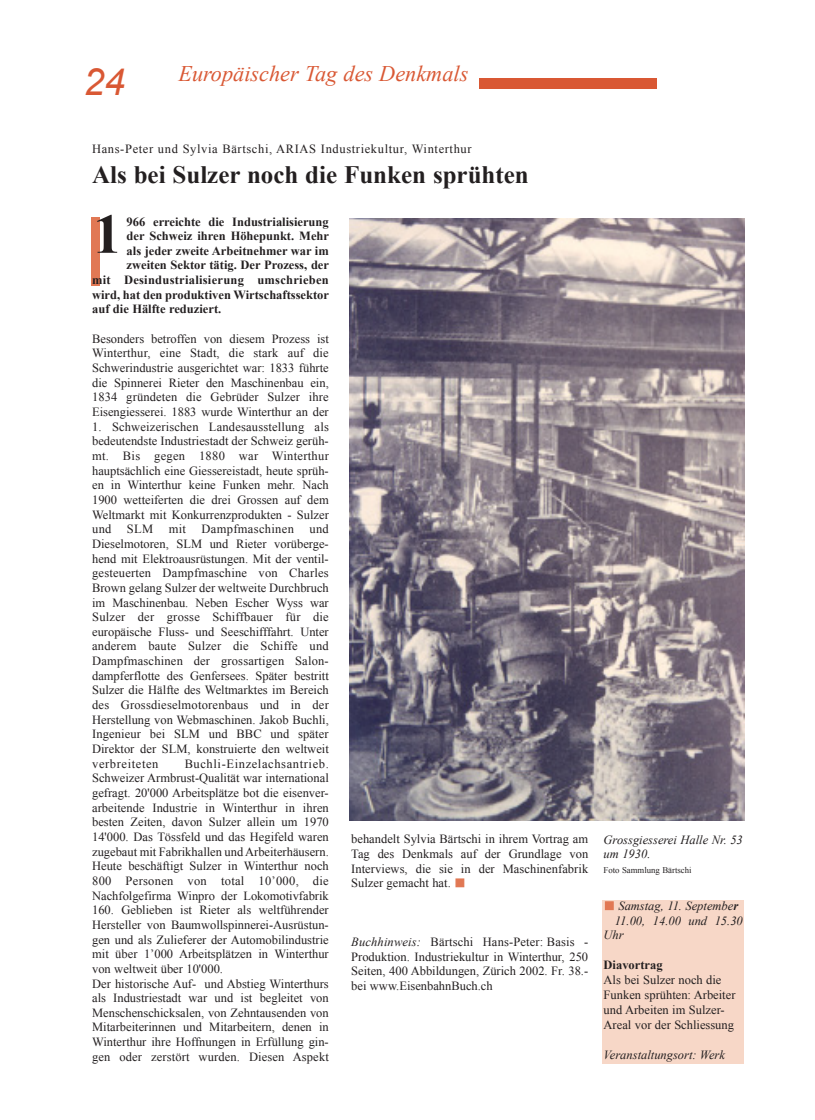
<style>
.page{position:relative;width:815px;height:1120px;background:#fff}
.page>*{position:absolute;margin:0;border:0;box-sizing:border-box;transform-origin:0 0}
.t1{font:700 56.25px "Times New Roman";color:#231f20}
.t2{font:italic 37.5px "Arial";color:#d95834}
.t3{font:700 25px "Times New Roman";color:#231f20}
.t4{font:italic 22.25px "Times New Roman";color:#d95834}
.t5{font:12.5px/14.6px "Times New Roman";color:#231f20;text-align:justify}
.t6{font:700 12.5px "Times New Roman";color:#231f20}
.t7{font:italic 12.5px/14.6px "Times New Roman";color:#231f20}
.t8{font:12.5px "Times New Roman";letter-spacing:.05em;color:#231f20}
.t9{font:700 12.5px "Times New Roman";letter-spacing:.02em;color:#231f20}
.t10{font:8.75px "Times New Roman";color:#231f20}
.s1{font-size:22.38px}
.s2{font-style:italic}
.s3{font-weight:700}
</style>
<div class="page">
<div style="left:91px;top:217px;width:9px;height:69px;background:#e17854"></div>
<div style="left:455px;top:878px;width:9px;height:9px;background:#e17854;border:1px solid #e17854"></div>
<div style="left:479px;top:78px;width:177px;height:11px;background:#d95834"></div>
<div style="left:602px;top:900px;width:142px;height:163px;background:#f7d7c7"></div>
<div style="left:605px;top:901px;width:9px;height:9px;background:#e17854;border:1px solid #e17854"></div>
<img style="left:350px;top:218px;width:394px;height:603px">
<p class="t2" style="left:83px;top:58px;width:43px">24</p>
<p class="t4" style="left:178px;top:59px;width:291px">Europäischer Tag des Denkma<span class="s1">ls</span></p>
<p class="t8" style="left:92px;top:140px;width:381px">Hans-Peter und Sylvia Bärtschi, ARIAS Industriekultur, Winterthur</p>
<p class="t3" style="left:92px;top:157px;width:438px">Als bei Sulzer noch die Funken sprühten</p>
<p class="t1" style="left:93px;top:195px;width:30px">1</p>
<p class="t6" style="left:127px;top:213px;width:204px">966 erreichte die Industrialisierung</p>
<p class="t6" style="left:127px;top:227px;width:204px">der Schweiz ihren Höhepunkt. Mehr</p>
<p class="t6" style="left:127px;top:242px;width:204px">als jeder zweite Arbeitnehmer war im</p>
<p class="t6" style="left:127px;top:257px;width:204px">zweiten Sektor tätig. Der Prozess, der</p>
<p class="t9" style="left:92px;top:271px;width:238px">mit Desindustrialisierung umschrieben</p>
<p class="t6" style="left:92px;top:286px;width:238px">wird, hat den produktiven Wirtschaftssektor</p>
<p class="t6" style="left:92px;top:301px;width:131px">auf die Hälfte reduziert.</p>
<p class="t5" style="left:92px;top:331px;width:238px">Besonders betroffen von diesem Prozess ist Winterthur, eine Stadt, die stark auf die Schwerindustrie ausgerichtet war: 1833 führte die Spinnerei Rieter den Maschinenbau ein, 1834 gründeten die Gebrüder Sulzer ihre Eisengiesserei. 1883 wurde Winterthur an der</p>
<p class="t5" style="left:92px;top:419px;width:238px">1. Schweizerischen Landesausstellung als bedeutendste Industriestadt der Schweiz gerüh&shy;mt. Bis gegen 1880 war Winterthur hauptsächlich eine Giessereistadt, heute sprüh&shy;en in Winterthur keine Funken mehr. Nach 1900 wetteiferten die drei Grossen auf dem Weltmarkt mit Konkurrenzprodukten - Sulzer und SLM mit Dampfmaschinen und Dieselmotoren, SLM und Rieter vorüberge&shy;hend mit Elektroausrüstungen. Mit der ventil&shy;gesteuerten Dampfmaschine von Charles Brown gelang Sulzer der weltweite Durchbruch im Maschinenbau. Neben Escher Wyss war Sulzer der grosse Schiffbauer für die europäische Fluss- und Seeschifffahrt. Unter anderem baute Sulzer die Schiffe und Dampfmaschinen der grossartigen Salon&shy;dampferflotte des Genfersees. Später bestritt Sulzer die Hälfte des Weltmarktes im Bereich des Grossdieselmotorenbaus und in der Herstellung von Webmaschinen. Jakob Buchli, Ingenieur bei SLM und BBC und später Direktor der SLM, konstruierte den weltweit verbreiteten</p>
<p class="t5" style="left:92px;top:756px;width:238px;text-indent:93px">Buchli-Einzelachsantrieb.<br>Schweizer Armbrust-Qualität war international gefragt. 20'000 Arbeitsplätze bot die eisenver&shy;arbeitende Industrie in Winterthur in ihren besten Zeiten, davon Sulzer allein um 1970<br>14'000. Das Tössfeld und das Hegifeld waren zugebaut mit Fabrikhallen und Arbeiterhäusern.</p>
<p class="t5" style="left:92px;top:858px;width:238px">Heute beschäftigt Sulzer in Winterthur noch 800 Personen von total 10’000, die Nachfolgefirma Winpro der Lokomotivfabrik 160. Geblieben ist Rieter als weltführender Hersteller von Baumwollspinnerei-Ausrüstun&shy;gen und als Zulieferer der Automobilindustrie mit über 1’000 Arbeitsplätzen in Winterthur von weltweit über 10'000.</p>
<p class="t5" style="left:92px;top:976px;width:238px">Der historische Auf- und Abstieg Winterthurs als Industriestadt war und ist begleitet von Menschenschicksalen, von Zehntausenden von Mitarbeiterinnen und Mitarbeitern, denen in Winterthur ihre Hoffnungen in Erfüllung gin&shy;gen oder zerstört wurden. Diesen Aspekt</p>
<p class="t5" style="left:351px;top:831px;width:239px">behandelt Sylvia Bärtschi in ihrem Vortrag am Tag des Denkmals auf der Grundlage von Interviews, die sie in der Maschinenfabrik Sulzer gemacht hat.</p>
<p class="t5" style="left:351px;top:934px;width:238px"><span class="s2">Buchhinweis:</span> Bärtschi Hans-Peter: Basis - Produktion. Industriekultur in Winterthur, 250<br>Seiten, 400 Abbildungen, Zürich 2002. Fr. 38.- bei www.EisenbahnBuch.ch</p>
<p class="t7" style="left:604px;top:832px;width:141px">Grossgiesserei Halle Nr. 53 um 1930.</p>
<p class="t10" style="left:604px;top:864px;width:89px">Foto Sammlung Bärtschi</p>
<p class="t7" style="left:618px;top:898px;width:121px">Samstag, 11. Septembe<span class="s3">r</span></p>
<p class="t7" style="left:604px;top:913px;width:141px;text-indent:11px">11.00, 14.00 und 15.30<br>Uhr</p>
<p class="t6" style="left:604px;top:956px;width:61px">Diavortrag</p>
<p class="t5" style="left:604px;top:972px;width:133px;line-height:15px;text-align:left">Als bei Sulzer noch die<br>Funken sprühten: Arbeiter und Arbeiten im Sulzer-<br>Areal vor der Schliessung</p>
<p class="t7" style="left:604px;top:1047px;width:123px">Veranstaltungsort: Werk</p>
</div>
